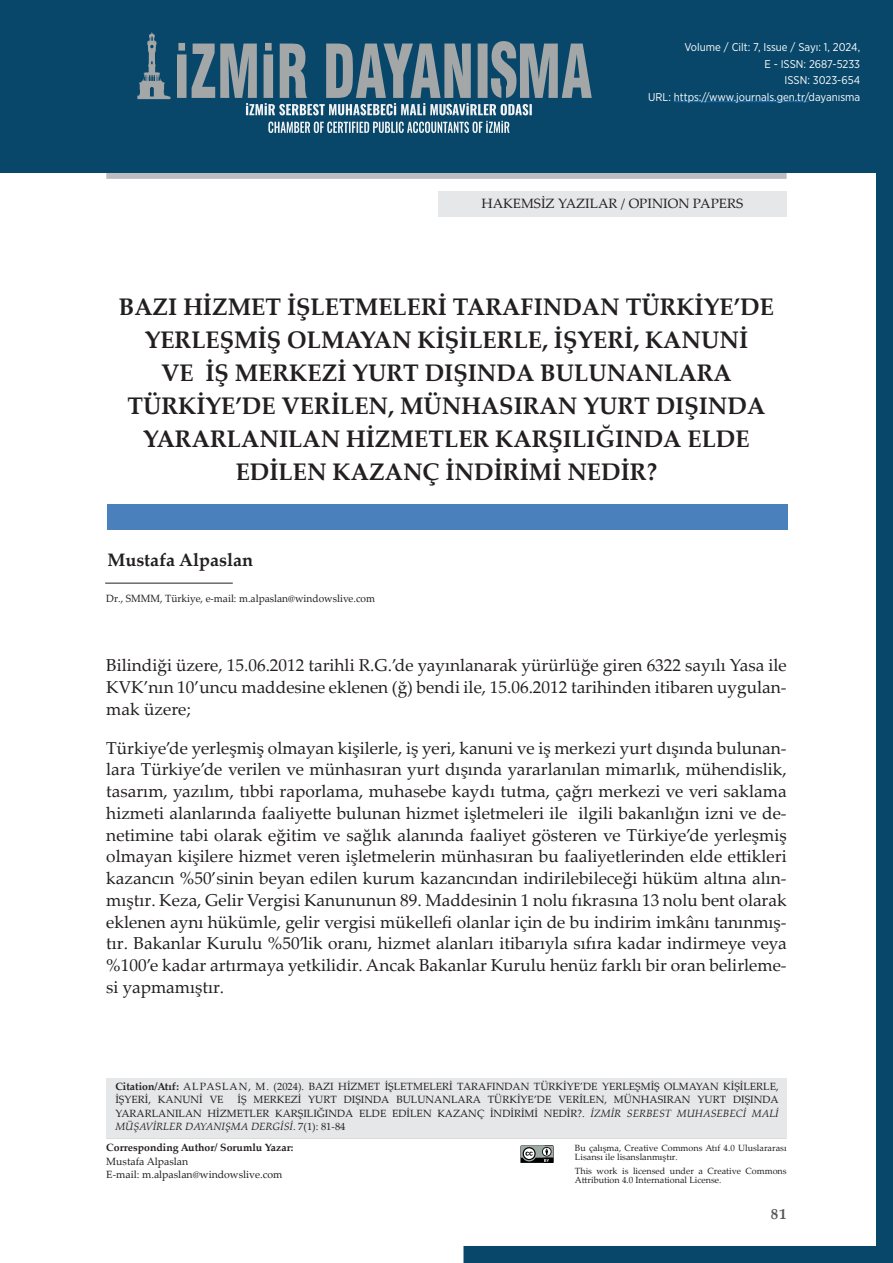
<style>
.page{position:relative;width:893px;height:1263px;background:#fff}
.page>*{position:absolute;margin:0;border:0;box-sizing:border-box;transform-origin:0 0}
.t1{font:700 24px/33px "Palatino Linotype";color:#231f20;text-align:center}
.t2{font:700 18px "Palatino Linotype";color:#231f20}
.t3{font:17.25px/21.8px "Palatino Linotype";color:#231f20;text-align:justify}
.t4{font:700 15px "Palatino Linotype";color:#57585a}
.t5{font:13.5px "Palatino Linotype";color:#231f20}
.t6{font:11.25px/16.5px "Gotham Narrow";color:#fff;text-align:right}
.t7{font:10.5px/13.5px "Palatino Linotype";color:#231f20}
.t8{font:700 10.5px "Palatino Linotype";color:#231f20}
.t9{font:9px/9px "Palatino Linotype";color:#231f20}
.s1{font-weight:700}
.s2{font-style:italic}
</style>
<div class="page">
<svg style="left:463px;top:173px;width:430px;height:1090px"></svg>
<div style="left:107px;top:504px;width:681px;height:25px;background:#4a81bd"></div>
<hr style="left:105px;top:583px;width:128px;height:1px;background:#231f20">
<div style="left:106px;top:168px;width:681px;height:11px;background:#bcbdc0"></div>
<div style="left:438px;top:191px;width:349px;height:25px;background:#e6e7e9"></div>
<hr style="left:106px;top:1137px;width:681px;height:1px;background:#231f20">
<div style="left:106px;top:1078px;width:681px;height:59px;background:#e6e7e9"></div>
<div style="left:0;top:0;width:893px;height:173px;background:#08476a"></div>
<svg style="left:520px;top:1145px;width:34px;height:18px"></svg>
<hr style="left:674px;top:101px;width:135px;height:1px;background:#1b69b4">
<svg style="left:268px;top:121px;width:241px;height:12px"></svg>
<svg style="left:177px;top:41px;width:415px;height:74px"></svg>
<svg style="left:137px;top:32px;width:33px;height:67px"></svg>
<p class="t6" style="left:648px;top:39px;width:213px">Volume / Cilt: 7, Issue / Sayı: 1, 2024,<br>E - ISSN: 2687-5233<br>ISSN: 3023-654<br>URL: https://www.journals.gen.tr/dayanısma</p>
<p class="t5" style="left:481px;top:194px;width:263px">HAKEMSİZ YAZILAR / OPINION PAPERS</p>
<p class="t1" style="left:119px;top:290px;width:657px">BAZI HİZMET İŞLETMELERİ TARAFINDAN TÜRKİYE’DE YERLEŞMİŞ OLMAYAN KİŞİLERLE, İŞYERİ, KANUNİ<br>VE İŞ MERKEZİ YURT DIŞINDA BULUNANLARA TÜRKİYE’DE VERİLEN, MÜNHASIRAN YURT DIŞINDA YARARLANILAN HİZMETLER KARŞILIĞINDA ELDE EDİLEN KAZANÇ İNDİRİMİ NEDİR?</p>
<p class="t2" style="left:107px;top:547px;width:147px">Mustafa Alpaslan</p>
<p class="t7" style="left:106px;top:591px;width:270px">Dr., SMMM, Türkiye, e-mail: m.alpaslan@windowslive.com</p>
<p class="t3" style="left:106px;top:654px;width:682px">Bilindiği üzere, 15.06.2012 tarihli R.G.’de yayınlanarak yürürlüğe giren 6322 sayılı Yasa ile KVK’nın 10’uncu maddesine eklenen (ğ) bendi ile, 15.06.2012 tarihinden itibaren uygulan&shy;mak üzere;</p>
<p class="t3" style="left:106px;top:736px;width:682px">Türkiye’de yerleşmiş olmayan kişilerle, iş yeri, kanuni ve iş merkezi yurt dışında bulunan&shy;lara Türkiye’de verilen ve münhasıran yurt dışında yararlanılan mimarlık, mühendislik, tasarım, yazılım, tıbbi raporlama, muhasebe kaydı tutma, çağrı merkezi ve veri saklama hizmeti alanlarında faaliyette bulunan hizmet işletmeleri ile ilgili bakanlığın izni ve de&shy;netimine tabi olarak eğitim ve sağlık alanında faaliyet gösteren ve Türkiye’de yerleşmiş olmayan kişilere hizmet veren işletmelerin münhasıran bu faaliyetlerinden elde ettikleri kazancın %50’sinin beyan edilen kurum kazancından indirilebileceği hüküm altına alın&shy;mıştır. Keza, Gelir Vergisi Kanununun 89. Maddesinin 1 nolu fıkrasına 13 nolu bent olarak eklenen aynı hükümle, gelir vergisi mükellefi olanlar için de bu indirim imkânı tanınmış&shy;tır. Bakanlar Kurulu %50’lik oranı, hizmet alanları itibarıyla sıfıra kadar indirmeye veya %100’e kadar artırmaya yetkilidir. Ancak Bakanlar Kurulu henüz farklı bir oran belirleme&shy;si yapmamıştır.</p>
<p class="t7" style="left:115px;top:1079px;width:665px"><span class="s1">Citation/Atıf:</span> ALPASLAN, M. (2024). BAZI HİZMET İŞLETMELERİ TARAFINDAN TÜRKİYE’DE YERLEŞMİŞ OLMAYAN KİŞİLERLE,<br>İŞYERİ, KANUNİ VE</p>
<p class="t7" style="left:115px;top:1093px;width:665px;text-align:justify;text-indent:122px">İŞ MERKEZİ YURT DIŞINDA BULUNANLARA TÜRKİYE’DE VERİLEN, MÜNHASIRAN YURT DIŞINDA YARARLANILAN HİZMETLER KARŞILIĞINDA ELDE EDİLEN KAZANÇ İNDİRİMİ NEDİR?. <span class="s2">İZMİR SERBEST MUHASEBECİ MALİ MÜŞAVİRLER DAYANIŞMA DERGİSİ</span>. 7(1): 81-84</p>
<p class="t9" style="left:575px;top:1143px;width:213px">Bu çalışma, Creative Commons Atıf 4.0 Uluslararası<br>Lisansı ile lisanslanmıştır.</p>
<p class="t9" style="left:575px;top:1166px;width:213px">This work is licensed under a Creative Commons<br>Attribution 4.0 International License.</p>
<p class="t8" style="left:106px;top:1140px;width:189px">Corresponding Author/ Sorumlu Yazar:</p>
<p class="t7" style="left:106px;top:1154px;width:178px">Mustafa Alpaslan<br>E-mail: m.alpaslan@windowslive.com</p>
<p class="t4" style="left:771px;top:1203px;width:17px">81</p>
</div>
